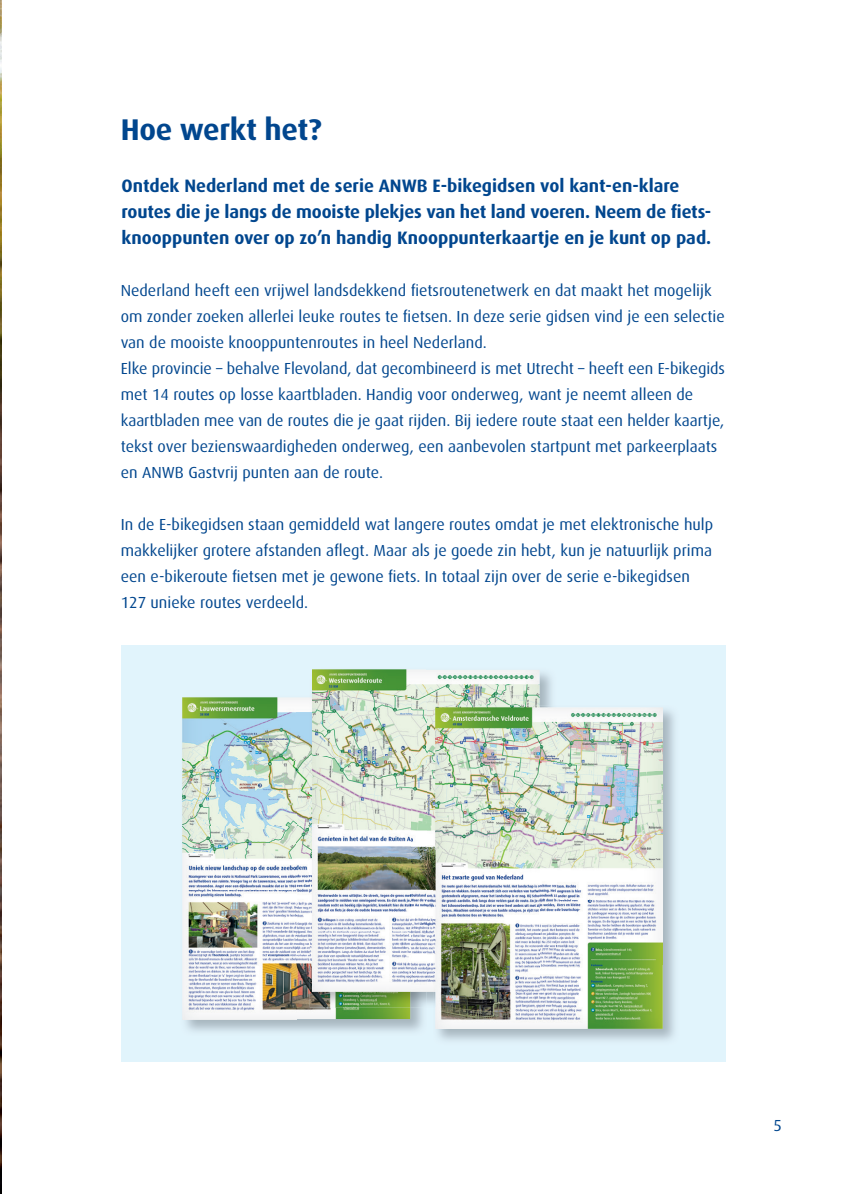
<style>
.page{position:relative;width:846px;height:1194px;background:#fff}
.page>*{position:absolute;margin:0;border:0;box-sizing:border-box;transform-origin:0 0}
.t1{font:700 30px "Dax";letter-spacing:-.01em;color:#01468e}
.t2{font:700 18px/26px "Dax";color:#01468e}
.t3{font:16px/26px "Dax";color:#01468e}
</style>
<div class="page">
<div style="left:121px;top:645px;width:603px;height:416px;background:#e1f4fc"></div>
<img style="left:0;top:3px;width:2px;height:1188px">
<img style="left:182px;top:697px;width:241px;height:335px">
<img style="left:183px;top:698px;width:113px;height:321px">
<img style="left:296px;top:698px;width:14px;height:257px">
<img style="left:296px;top:955px;width:114px;height:64px">
<img style="left:310px;top:698px;width:2px;height:248px">
<img style="left:310px;top:946px;width:100px;height:62px">
<img style="left:312px;top:670px;width:114px;height:84px">
<img style="left:425px;top:670px;width:114px;height:64px">
<img style="left:426px;top:734px;width:7px;height:257px">
<img style="left:410px;top:754px;width:16px;height:237px">
<img style="left:312px;top:698px;width:98px;height:293px">
<img style="left:437px;top:707px;width:238px;height:334px">
<img style="left:433px;top:705px;width:106px;height:71px">
<img style="left:433px;top:776px;width:2px;height:215px">
<img style="left:556px;top:707px;width:106px;height:257px">
<img style="left:435px;top:1008px;width:113px;height:21px">
<img style="left:548px;top:964px;width:114px;height:65px">
<img style="left:539px;top:707px;width:17px;height:241px">
<img style="left:435px;top:948px;width:121px;height:60px">
<img style="left:435px;top:707px;width:104px;height:284px">
<h1 class="t1" style="left:121px;top:112px;width:202px">Hoe werkt het?</h1>
<p class="t2" style="left:121px;top:173px;width:591px">Ontdek Nederland met de serie ANWB E-bikegidsen vol kant-en-klare routes die je langs de mooiste plekjes van het land voeren. Neem de fiets - knooppunten over op zo’n handig Knooppunterkaartje en je kunt op pad.</p>
<p class="t3" style="left:121px;top:277px;width:605px">Nederland heeft een vrijwel landsdekkend fietsroutenetwerk en dat maakt het mogelijk om zonder zoeken allerlei leuke routes te fietsen. In deze serie gidsen vind je een selectie van de mooiste knooppuntenroutes in heel Nederland.<br>Elke provincie – behalve Flevoland, dat gecombineerd is met Utrecht – heeft een E-bikegids met 14 routes op losse kaartbladen. Handig voor onderweg, want je neemt alleen de kaartbladen mee van de routes die je gaat rijden. Bij iedere route staat een helder kaartje, tekst over bezienswaardigheden onderweg, een aanbevolen startpunt met parkeerplaats en ANWB Gastvrij punten aan de route.</p>
<p class="t3" style="left:121px;top:511px;width:593px">In de E-bikegidsen staan gemiddeld wat langere routes omdat je met elektronische hulp makkelijker grotere afstanden aflegt. Maar als je goede zin hebt, kun je natuurlijk prima een e-bikeroute fietsen met je gewone fiets. In totaal zijn over de serie e-bikegidsen 127 unieke routes verdeeld.</p>
<p class="t3" style="left:773px;top:1112px;width:10px">5</p>
</div>
